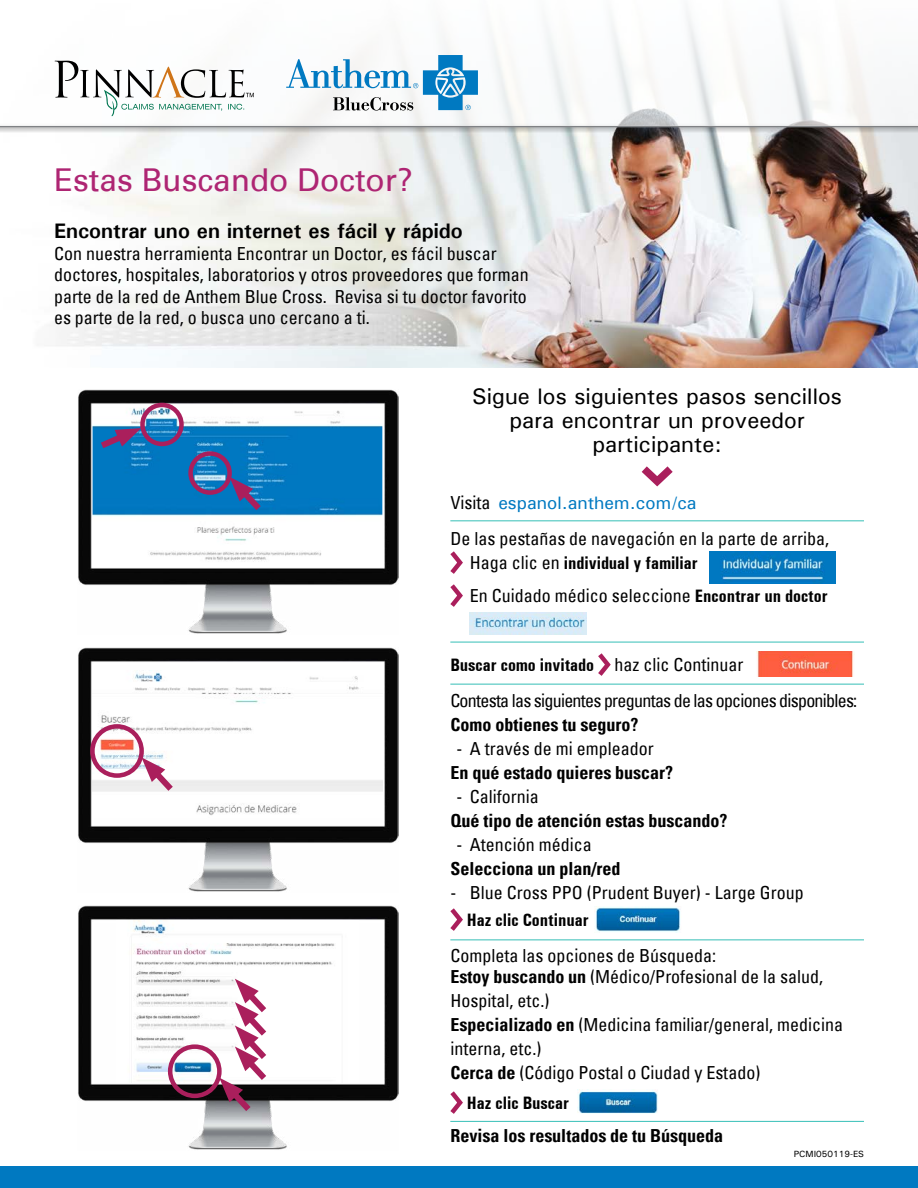
<style>
.page{position:relative;width:918px;height:1188px;background:#fff}
.page>*{position:absolute;margin:0;border:0;box-sizing:border-box;transform-origin:0 0}
.t1{font:31.5px "Univers";color:#ae2573}
.t2{font:500 22.5px/24px "Univers";color:#000;text-align:center}
.t3{font:700 21px "Univers";color:#000}
.t4{font:condensed 18px/21.6px "Univers";color:#000}
.t5{font:700 condensed 18px "Univers";color:#000}
.t6{font:700 condensed 18px/33px "Univers";color:#000}
.t7{font:condensed 18px/36px "Univers";letter-spacing:-.04em;color:#000}
.t8{font:500 9px "Univers";color:#000}
.s1{font-weight:500;font-stretch:normal;color:#0079c1}
.s2{font-weight:400}
.s3{font-weight:700}
</style>
<div class="page">
<img style="left:55px;top:133px;width:863px;height:234px">
<div style="left:0;top:123px;width:918px;height:10px;background:#000;opacity:.75"></div>
<hr style="left:0;top:126px;width:918px;height:1px;background:#808285">
<div style="left:0;top:0;width:918px;height:126px;background:#fff"></div>
<div style="left:0;top:1166px;width:918px;height:22px;background:#0079c1"></div>
<svg style="left:286px;top:55px;width:192px;height:56px"></svg>
<svg style="left:641px;top:466px;width:32px;height:21px"></svg>
<svg style="left:450px;top:551px;width:13px;height:56px"></svg>
<svg style="left:598px;top:653px;width:13px;height:23px"></svg>
<img style="left:757px;top:652px;width:98px;height:25px">
<svg style="left:450px;top:908px;width:13px;height:23px"></svg>
<img style="left:595px;top:907px;width:86px;height:25px">
<svg style="left:450px;top:1091px;width:13px;height:23px"></svg>
<img style="left:577px;top:1090px;width:81px;height:24px">
<hr style="left:450px;top:520px;width:414px;height:1px;background:#4cc6bf">
<hr style="left:450px;top:642px;width:414px;height:1px;background:#4cc6bf">
<hr style="left:450px;top:684px;width:414px;height:1px;background:#4cc6bf">
<hr style="left:450px;top:939px;width:414px;height:1px;background:#4cc6bf">
<hr style="left:450px;top:1121px;width:414px;height:1px;background:#4cc6bf">
<img style="left:78px;top:389px;width:321px;height:245px">
<img style="left:93px;top:407px;width:289px;height:160px">
<div style="left:140px;top:403px;width:44px;height:43px;border:4px solid #aa1f5c;border-radius:50%"></div>
<div style="left:188px;top:451px;width:44px;height:44px;border:4px solid #aa1f5c;border-radius:50%"></div>
<svg style="left:229px;top:477px;width:38px;height:40px;background:#3b6dad"></svg>
<svg style="left:94px;top:426px;width:47px;height:27px"></svg>
<img style="left:710px;top:552px;width:126px;height:31px">
<img style="left:470px;top:613px;width:116px;height:21px">
<img style="left:78px;top:648px;width:321px;height:244px">
<img style="left:78px;top:906px;width:321px;height:244px">
<img style="left:93px;top:670px;width:289px;height:148px">
<img style="left:117px;top:921px;width:241px;height:162px">
<div style="left:90px;top:724px;width:54px;height:54px;border:4px solid #aa1f5c;border-radius:50%"></div>
<div style="left:168px;top:1044px;width:54px;height:54px;border:4px solid #aa1f5c;border-radius:50%"></div>
<svg style="left:141px;top:757px;width:38px;height:40px"></svg>
<svg style="left:219px;top:979px;width:54px;height:139px"></svg>
<svg style="left:55px;top:61px;width:199px;height:55px"></svg>
<h1 class="t1" style="left:54px;top:162px;width:360px">Estas Buscando Doctor?</h1>
<p class="t3" style="left:54px;top:218px;width:410px">Encontrar uno en internet es fácil y rápido</p>
<p class="t4" style="left:54px;top:242px;width:476px">Con nuestra herramienta Encontrar un Doctor, es fácil buscar doctores, hospitales, laboratorios y otros proveedores que forman parte de la red de Anthem Blue Cross. Revisa si tu doctor favorito es parte de la red, o busca uno cercano a ti.</p>
<p class="t2" style="left:472px;top:384px;width:371px">Sigue los siguientes pasos sencillos para encontrar un proveedor participante:</p>
<p class="t4" style="left:450px;top:485px;width:380px;line-height:36px">Visita <span class="s1">espanol.anthem.com/ca<br></span>De las pestañas de navegación en la parte de arriba,</p>
<p class="t6" style="left:470px;top:546px;width:360px"><span class="s2">Haga clic en</span> individual y familiar<br><span class="s2">En Cuidado médico seleccione</span> Encontrar un doctor</p>
<p class="t7" style="left:450px;top:647px;width:408px"><span class="s3">Buscar como invitado</span> haz clic Continuar<br>Contesta las siguientes preguntas de las opciones disponibles:</p>
<p class="t5" style="left:450px;top:714px;width:189px">Como obtienes tu seguro?</p>
<p class="t4" style="left:456px;top:738px;width:199px">- A través de mi empleador</p>
<p class="t5" style="left:450px;top:762px;width:224px">En qué estado quieres buscar?</p>
<p class="t4" style="left:456px;top:786px;width:84px">- California</p>
<p class="t5" style="left:450px;top:810px;width:278px">Qué tipo de atención estas buscando?</p>
<p class="t4" style="left:456px;top:834px;width:137px">- Atención médica</p>
<p class="t5" style="left:450px;top:858px;width:172px">Selecciona un plan/red</p>
<p class="t4" style="left:450px;top:882px;width:355px">- Blue Cross PPO (Prudent Buyer) - Large Group</p>
<p class="t6" style="left:467px;top:903px;width:123px">Haz clic Continuar</p>
<p class="t4" style="left:450px;top:945px;width:374px;line-height:21px">Completa las opciones de Búsqueda:<br><span class="s3">Estoy buscando un</span> (Médico/Profesional de la salud,</p>
<p class="t4" style="left:450px;top:989px;width:394px;line-height:24px">Hospital, etc.)<br><span class="s3">Especializado en</span> (Medicina familiar/general, medicina interna, etc.)<br><span class="s3">Cerca de</span> (Código Postal o Ciudad y Estado)</p>
<p class="t6" style="left:467px;top:1086px;width:104px">Haz clic Buscar</p>
<p class="t5" style="left:450px;top:1125px;width:274px">Revisa los resultados de tu Búsqueda</p>
<p class="t8" style="left:794px;top:1148px;width:72px">PCMI050119-ES</p>
</div>
